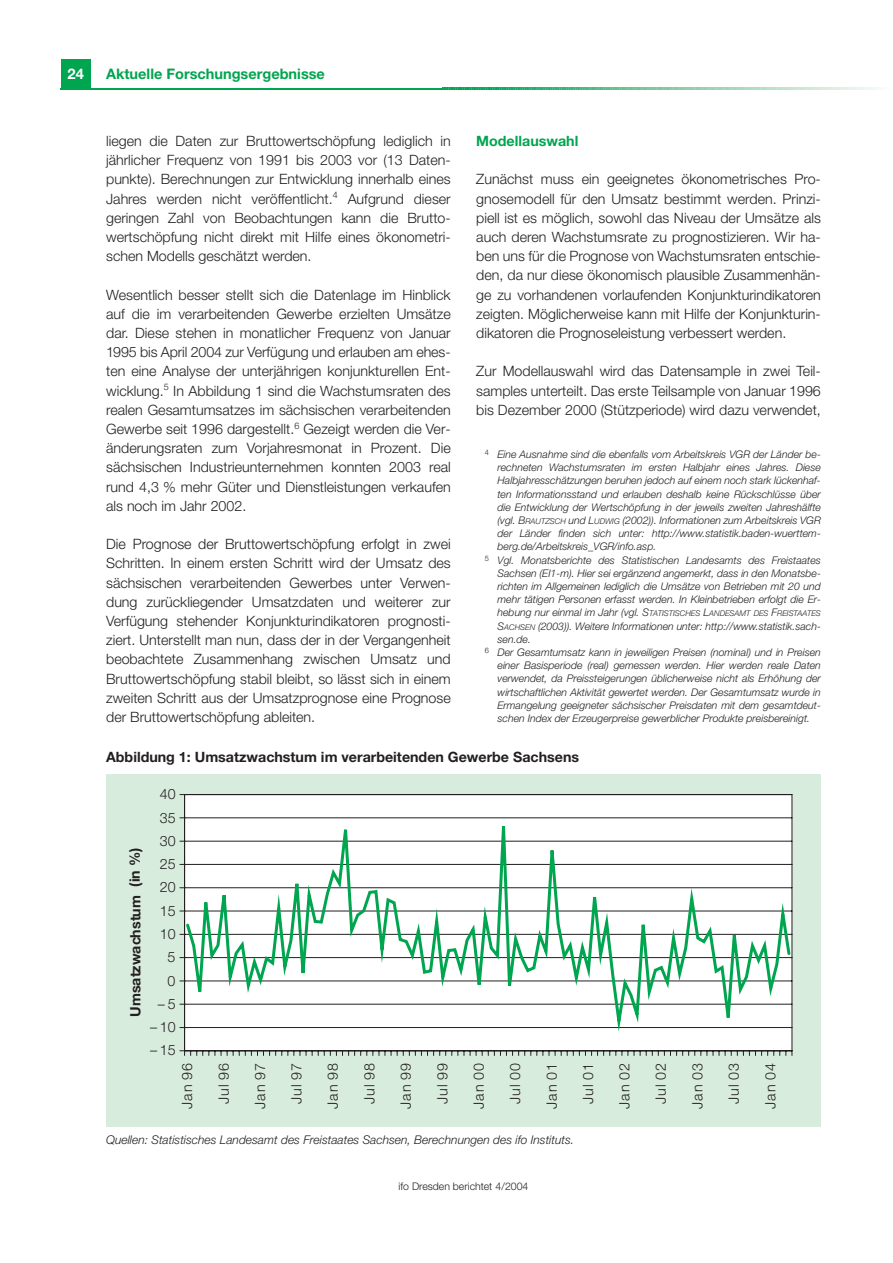
<style>
.page{position:relative;width:893px;height:1263px;background:#fff}
.page>*{position:absolute;margin:0;border:0;box-sizing:border-box;transform-origin:0 0}
.t1{font:700 14.7px "Helvetica Neue";color:#fff}
.t2{font:700 14.55px "Helvetica Neue";color:#00a54f}
.t3{font:300 14.25px/19.2px "Helvetica Neue";color:#231f20;text-align:justify}
.t4{font:700 14.25px "Helvetica Neue";color:#231f20}
.t5{font:700 14.25px "Helvetica Neue";color:#00a54f}
.t6{font:italic 300 12px "Helvetica Neue";color:#231f20}
.t7{font:italic 300 10.5px "Helvetica Neue";color:#231f20}
.t8{font:300 10.5px "Helvetica Neue";color:#231f20}
.t9{font:italic 300 7.8px "Helvetica Neue";color:#231f20}
.s1{font-size:7.8px}
.s2{font-size:10.5px}
</style>
<div class="page">
<div style="left:61px;top:60px;width:30px;height:29px;background:#00a54f"></div>
<hr style="left:61px;top:88px;width:382px;height:1px;background:#00a54f">
<svg style="left:443px;top:88px;width:435px;height:1px"></svg>
<div style="left:106px;top:774px;width:714px;height:353px;background:#d8ecdd"></div>
<svg style="left:179px;top:794px;width:613px;height:262px"></svg>
<svg style="left:184px;top:794px;width:608px;height:254px;background:#dae3de"></svg>
<p class="t1" style="left:68px;top:68px;width:18px">24</p>
<p class="t2" style="left:106px;top:68px;width:220px">Aktuelle Forschungsergebnisse</p>
<p class="t3" style="left:106px;top:133px;width:346px">liegen die Daten zur Bruttowertschöpfung lediglich in jährlicher Frequenz von 1991 bis 2003 vor (13 Daten&shy;punkte). Berechnungen zur Entwicklung innerhalb eines Jahres werden nicht veröffentlicht.<sup>4</sup> Aufgrund dieser geringen Zahl von Beobachtungen kann die Brutto&shy;wertschöpfung nicht direkt mit Hilfe eines ökonometri&shy;schen Modells geschätzt werden.</p>
<p class="t3" style="left:106px;top:286px;width:346px">Wesentlich besser stellt sich die Datenlage im Hinblick auf die im verarbeitenden Gewerbe erzielten Umsätze dar. Diese stehen in monatlicher Frequenz von Januar 1995 bis April 2004 zur Verfügung und erlauben am ehes&shy;ten eine Analyse der unterjährigen konjunkturellen Ent&shy;wicklung.<sup>5</sup> In Abbildung 1 sind die Wachstumsraten des realen Gesamtumsatzes im sächsischen verarbeitenden Gewerbe seit 1996 dargestellt.<sup>6</sup> Gezeigt werden die Ver&shy;änderungsraten zum Vorjahresmonat in Prozent. Die sächsischen Industrieunternehmen konnten 2003 real rund 4,3 % mehr Güter und Dienstleistungen verkaufen als noch im Jahr 2002.</p>
<p class="t3" style="left:106px;top:536px;width:346px">Die Prognose der Bruttowertschöpfung erfolgt in zwei Schritten. In einem ersten Schritt wird der Umsatz des sächsischen verarbeitenden Gewerbes unter Verwen&shy;dung zurückliegender Umsatzdaten und weiterer zur Verfügung stehender Konjunkturindikatoren prognosti&shy;ziert. Unterstellt man nun, dass der in der Vergangenheit beobachtete Zusammenhang zwischen Umsatz und Bruttowertschöpfung stabil bleibt, so lässt sich in einem zweiten Schritt aus der Umsatzprognose eine Prognose der Bruttowertschöpfung ableiten.</p>
<p class="t5" style="left:476px;top:136px;width:104px">Modellauswahl</p>
<p class="t3" style="left:476px;top:171px;width:346px">Zunächst muss ein geeignetes ökonometrisches Pro&shy;gnosemodell für den Umsatz bestimmt werden. Prinzi&shy;piell ist es möglich, sowohl das Niveau der Umsätze als auch deren Wachstumsrate zu prognostizieren. Wir ha&shy;ben uns für die Prognose von Wachstumsraten entschie&shy;den, da nur diese ökonomisch plausible Zusammenhän&shy;ge zu vorhandenen vorlaufenden Konjunkturindikatoren zeigten. Möglicherweise kann mit Hilfe der Konjunkturin&shy;dikatoren die Prognoseleistung verbessert werden.</p>
<p class="t3" style="left:476px;top:363px;width:346px">Zur Modellauswahl wird das Datensample in zwei Teil&shy;samples unterteilt. Das erste Teilsample von Januar 1996 bis Dezember 2000 (Stützperiode) wird dazu verwendet,</p>
<p class="t7" style="left:485px;top:450px;width:337px"><sup>4</sup> Eine Ausnahme sind die ebenfalls vom Arbeitskreis VGR der Länder be-</p>
<p class="t7" style="left:497px;top:464px;width:325px">rechneten Wachstumsraten im ersten Halbjahr eines Jahres. Diese</p>
<p class="t7" style="left:497px;top:477px;width:325px">Halbjahresschätzungen beruhen jedoch auf einem noch stark lückenhaf-</p>
<p class="t7" style="left:497px;top:490px;width:325px">ten Informationsstand und erlauben deshalb keine Rückschlüsse über</p>
<p class="t7" style="left:497px;top:503px;width:325px">die Entwicklung der Wertschöpfung in der jeweils zweiten Jahreshälfte</p>
<p class="t7" style="left:497px;top:516px;width:325px">(vgl. B<span class="s1">RAUTZSCH</span> und L<span class="s1">UDWIG</span> (2002)). Informationen zum Arbeitskreis VGR</p>
<p class="t7" style="left:497px;top:530px;width:325px">der Länder finden sich unter: http://www.statistik.baden-wuerttem-</p>
<p class="t7" style="left:497px;top:543px;width:160px">berg.de/Arbeitskreis_VGR/info.asp.</p>
<p class="t7" style="left:485px;top:556px;width:337px"><sup>5</sup> Vgl. Monatsberichte des Statistischen Landesamts des Freistaates</p>
<p class="t7" style="left:497px;top:569px;width:325px">Sachsen (EI1-m). Hier sei ergänzend angemerkt, dass in den Monatsbe-</p>
<p class="t7" style="left:497px;top:582px;width:325px">richten im Allgemeinen lediglich die Umsätze von Betrieben mit 20 und</p>
<p class="t7" style="left:497px;top:596px;width:325px">mehr tätigen Personen erfasst werden. In Kleinbetrieben erfolgt die Er-</p>
<p class="t9" style="left:497px;top:611px;width:325px"><span class="s2">hebung nur einmal im Jahr (vgl. S</span>TATISTISCHES <span class="s2">L</span>ANDESAMT DES <span class="s2">F</span>REISTAATES</p>
<p class="t7" style="left:497px;top:622px;width:325px">S<span class="s1">ACHSEN</span> (2003)). Weitere Informationen unter: http://www.statistik.sach-</p>
<p class="t7" style="left:497px;top:635px;width:35px">sen.de.</p>
<p class="t7" style="left:485px;top:648px;width:337px"><sup>6</sup> Der Gesamtumsatz kann in jeweiligen Preisen (nominal) und in Preisen</p>
<p class="t7" style="left:497px;top:662px;width:325px">einer Basisperiode (real) gemessen werden. Hier werden reale Daten</p>
<p class="t7" style="left:497px;top:675px;width:325px">verwendet, da Preissteigerungen üblicherweise nicht als Erhöhung der</p>
<p class="t7" style="left:497px;top:688px;width:325px">wirtschaftlichen Aktivität gewertet werden. Der Gesamtumsatz wurde in</p>
<p class="t7" style="left:497px;top:701px;width:325px">Ermangelung geeigneter sächsischer Preisdaten mit dem gesamtdeut-</p>
<p class="t7" style="left:497px;top:714px;width:314px">schen Index der Erzeugerpreise gewerblicher Produkte preisbereinigt.</p>
<p class="t4" style="left:106px;top:752px;width:474px">Abbildung 1: Umsatzwachstum im verarbeitenden Gewerbe Sachsens</p>
<p class="t3" style="left:160px;top:786px;width:17px">40</p>
<p class="t3" style="left:160px;top:809px;width:17px">35</p>
<p class="t4" style="left:130px;top:887px;width:41px;rotate:-90deg">ni( % )</p>
<p class="t4" style="left:130px;top:1017px;width:123px;rotate:-90deg">U m as wz t a hc u t s m</p>
<p class="t3" style="left:160px;top:833px;width:17px">30</p>
<p class="t3" style="left:160px;top:856px;width:17px">25</p>
<p class="t3" style="left:160px;top:879px;width:17px">20</p>
<p class="t3" style="left:160px;top:902px;width:17px">15</p>
<p class="t3" style="left:160px;top:926px;width:17px">10</p>
<p class="t3" style="left:167px;top:949px;width:9px">5</p>
<p class="t3" style="left:167px;top:972px;width:9px">0</p>
<p class="t3" style="left:158px;top:996px;width:19px">–5</p>
<p class="t3" style="left:150px;top:1019px;width:27px">–10</p>
<p class="t3" style="left:150px;top:1042px;width:27px">–15</p>
<p class="t3" style="left:179px;top:1109px;width:47px;rotate:-90deg">aJ n 96</p>
<p class="t3" style="left:215px;top:1104px;width:42px;rotate:-90deg">uJ 9l 6</p>
<p class="t3" style="left:252px;top:1109px;width:47px;rotate:-90deg">aJ n 97</p>
<p class="t3" style="left:288px;top:1104px;width:42px;rotate:-90deg">uJ 9l 7</p>
<p class="t3" style="left:324px;top:1109px;width:47px;rotate:-90deg">aJ n 98</p>
<p class="t3" style="left:361px;top:1104px;width:42px;rotate:-90deg">uJ 9l 8</p>
<p class="t3" style="left:397px;top:1109px;width:47px;rotate:-90deg">aJ n 99</p>
<p class="t3" style="left:434px;top:1104px;width:42px;rotate:-90deg">uJ 9l 9</p>
<p class="t3" style="left:470px;top:1109px;width:47px;rotate:-90deg">aJ n 00</p>
<p class="t3" style="left:507px;top:1104px;width:42px;rotate:-90deg">uJ 0l 0</p>
<p class="t3" style="left:543px;top:1109px;width:47px;rotate:-90deg">aJ n 01</p>
<p class="t3" style="left:579px;top:1104px;width:42px;rotate:-90deg">uJ 0l 1</p>
<p class="t3" style="left:616px;top:1109px;width:47px;rotate:-90deg">aJ n 02</p>
<p class="t3" style="left:652px;top:1104px;width:42px;rotate:-90deg">uJ 0l 2</p>
<p class="t3" style="left:689px;top:1109px;width:47px;rotate:-90deg">aJ n 03</p>
<p class="t3" style="left:725px;top:1104px;width:42px;rotate:-90deg">uJ 0l 3</p>
<p class="t3" style="left:762px;top:1109px;width:47px;rotate:-90deg">aJ n 04</p>
<p class="t6" style="left:106px;top:1135px;width:469px">Quellen: Statistisches Landesamt des Freistaates Sachsen, Berechnungen des ifo Instituts.</p>
<p class="t8" style="left:398px;top:1182px;width:131px">ifo Dresden berichtet 4/2004</p>
</div>
